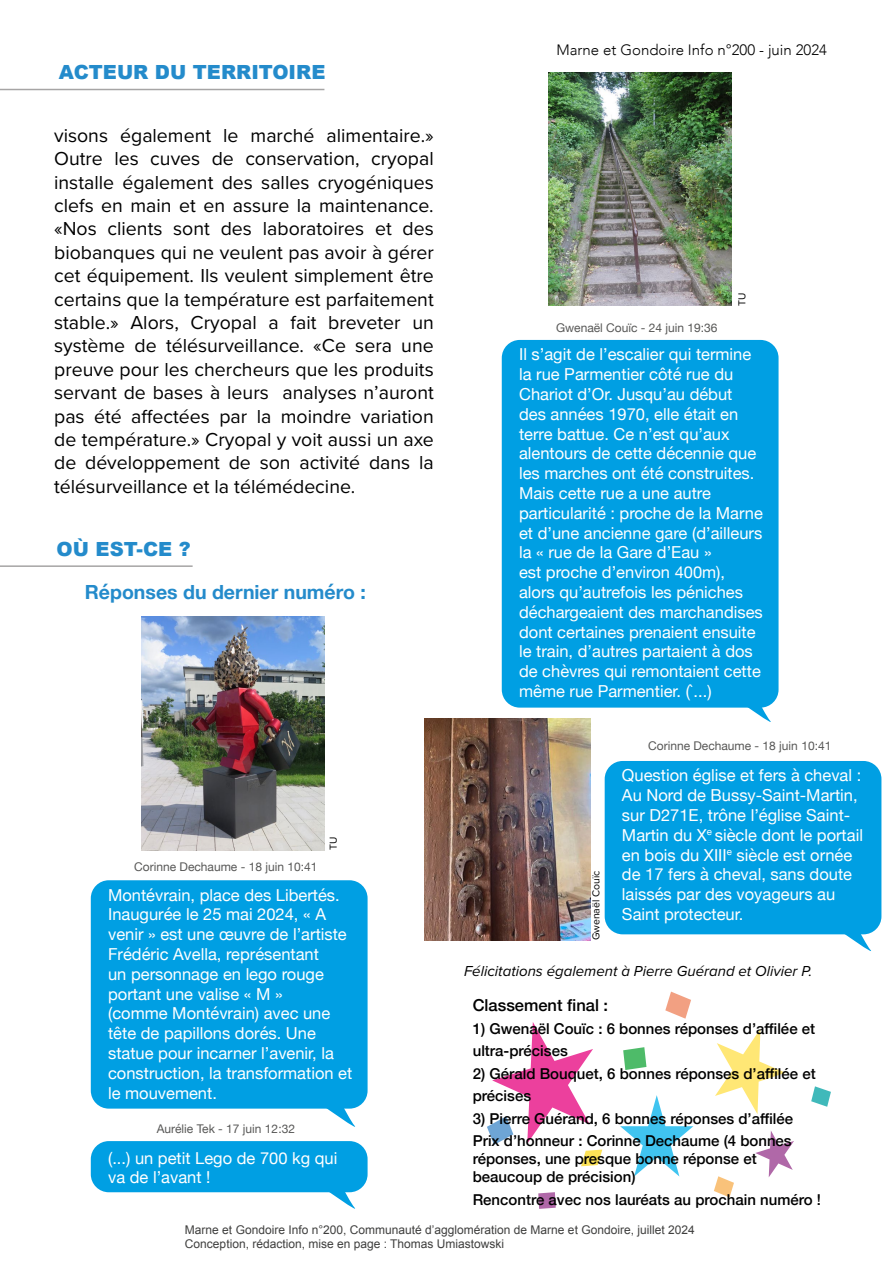
<style>
.page{position:relative;width:893px;height:1263px;background:#fff}
.page>*{position:absolute;margin:0;border:0;box-sizing:border-box;transform-origin:0 0}
.t1{font:19.5px/23.4px "Proxima Nova";color:#000;text-align:justify}
.t2{font:900 19.5px "Arial";color:#248bcb}
.t3{font:700 19.5px "Helvetica Neue";color:#248bcb}
.t4{font:16.5px/19.8px "Helvetica Neue";color:#fff}
.t5{font:500 16.5px "Helvetica Neue";color:#000}
.t6{font:500 15px/22.5px "Helvetica Neue";color:#000}
.t7{font:italic 15px "Proxima Nova";color:#000}
.t8{font:300 15px "Avenir";color:#000}
.t9{font:12px/14.4px "Arial";color:#3f3f3e}
.t10{font:12px "Helvetica Neue";color:#575756}
.t11{font:10.5px "Proxima Nova";color:#000}
</style>
<div class="page">
<svg style="left:620px;top:1095px;width:73px;height:81px"></svg>
<svg style="left:715px;top:1029px;width:71px;height:85px"></svg>
<svg style="left:755px;top:1131px;width:39px;height:46px"></svg>
<svg style="left:623px;top:1047px;width:23px;height:23px"></svg>
<svg style="left:665px;top:991px;width:26px;height:28px"></svg>
<svg style="left:714px;top:1176px;width:20px;height:21px"></svg>
<svg style="left:538px;top:1192px;width:18px;height:17px"></svg>
<svg style="left:487px;top:1022px;width:115px;height:144px"></svg>
<svg style="left:811px;top:1086px;width:20px;height:21px"></svg>
<hr style="left:0;top:89px;width:324px;height:1px;background:#a6a5a5">
<hr style="left:0;top:565px;width:193px;height:2px;background:#a6a5a5">
<img style="left:141px;top:616px;width:183px;height:234px">
<div style="left:91px;top:880px;width:277px;height:228px;background:#009fe3;border-radius:18px"></div>
<div style="left:91px;top:1141px;width:277px;height:51px;background:#009fe3;border-radius:18px"></div>
<svg style="left:324px;top:1106px;width:35px;height:21px"></svg>
<svg style="left:324px;top:1188px;width:37px;height:21px"></svg>
<img style="left:548px;top:72px;width:184px;height:234px">
<div style="left:502px;top:340px;width:276px;height:368px;background:#009fe3;border-radius:18px"></div>
<div style="left:605px;top:761px;width:276px;height:173px;background:#009fe3;border-radius:18px"></div>
<svg style="left:840px;top:931px;width:34px;height:20px"></svg>
<img style="left:425px;top:719px;width:165px;height:221px">
<svg style="left:740px;top:702px;width:34px;height:20px"></svg>
<p class="t2" style="left:59px;top:58px;width:268px">ACTEUR DU TERRITOIRE</p>
<p class="t1" style="left:54px;top:123px;width:381px">visons également le marché alimentaire.» Outre les cuves de conservation, cryopal installe également des salles cryogéniques clefs en main et en assure la maintenance. «Nos clients sont des laboratoires et des biobanques qui ne veulent pas avoir à gérer cet équipement. Ils veulent simplement être certains que la température est parfaitement stable.» Alors, Cryopal a fait breveter un système de télésurveillance. «Ce sera une preuve pour les chercheurs que les produits servant de bases à leurs analyses n’auront pas été affectées par la moindre variation de température.» Cryopal y voit aussi un axe de développement de son activité dans la télésurveillance et la télémédecine.</p>
<p class="t2" style="left:57px;top:534px;width:136px">OÙ EST-CE ?</p>
<p class="t3" style="left:85px;top:577px;width:282px">Réponses du dernier numéro :</p>
<p class="t11" style="left:325px;top:850px;width:15px;rotate:-90deg">TU</p>
<p class="t10" style="left:134px;top:858px;width:185px">Corinne Dechaume - 18 juin 10:41</p>
<p class="t4" style="left:108px;top:886px;width:246px">Montévrain, place des Libertés.<br>Inaugurée le 25 mai 2024, « A venir » est une œuvre de l’artiste<br>Frédéric Avella, représentant<br>un personnage en lego rouge portant une valise « M »<br>(comme Montévrain) avec une tête de papillons dorés. Une statue pour incarner l’avenir, la construction, la transformation et le mouvement.</p>
<p class="t10" style="left:157px;top:1120px;width:140px">Aurélie Tek - 17 juin 12:32</p>
<p class="t4" style="left:108px;top:1149px;width:231px">(...) un petit Lego de 700 kg qui va de l’avant !</p>
<p class="t8" style="left:556px;top:41px;width:272px">Marne et Gondoire Info n°200 - juin 2024</p>
<p class="t11" style="left:734px;top:306px;width:15px;rotate:-90deg">TU</p>
<p class="t10" style="left:556px;top:319px;width:163px">Gwenaël Couïc - 24 juin 19:36</p>
<p class="t4" style="left:519px;top:345px;width:245px">Il s’agit de l’escalier qui termine la rue Parmentier côté rue du<br>Chariot d’Or. Jusqu’au début des années 1970, elle était en terre battue. Ce n’est qu’aux alentours de cette décennie que les marches ont été construites.<br>Mais cette rue a une autre particularité : proche de la Marne et d’une ancienne gare (d’ailleurs la « rue de la Gare d’Eau »<br>est proche d’environ 400m), alors qu’autrefois les péniches déchargeaient des marchandises dont certaines prenaient ensuite le train, d’autres partaient à dos de chèvres qui remontaient cette même rue Parmentier. (`...)</p>
<p class="t11" style="left:588px;top:940px;width:71px;rotate:-90deg">Gwenaël Couïc</p>
<p class="t10" style="left:648px;top:737px;width:185px">Corinne Dechaume - 18 juin 10:41</p>
<p class="t4" style="left:622px;top:766px;width:243px">Question église et fers à cheval :<br>Au Nord de Bussy-Saint-Martin, sur D271E, trône l’église Saint-<br>Martin du X<sup>e</sup> siècle dont le portail en bois du XIII<sup>e</sup> siècle est ornée de 17 fers à cheval, sans doute laissés par des voyageurs au<br>Saint protecteur.</p>
<p class="t7" style="left:464px;top:960px;width:350px">Félicitations également à Pierre Guérand et Olivier P.</p>
<p class="t5" style="left:473px;top:992px;width:137px">Classement final :</p>
<p class="t6" style="left:473px;top:1016px;width:344px">1) Gwenaël Couïc : 6 bonnes réponses d’affilée et ultra-précises</p>
<p class="t6" style="left:473px;top:1061px;width:344px">2) Gérald Bouquet, 6 bonnes réponses d’affilée et précises</p>
<p class="t6" style="left:473px;top:1106px;width:322px">3) Pierre Guérand, 6 bonnes réponses d’affilée<br>Prix d’honneur : Corinne Dechaume (4 bonnes</p>
<p class="t6" style="left:473px;top:1148px;width:286px;line-height:18px">réponses, une presque bonne réponse et beaucoup de précision)</p>
<p class="t6" style="left:473px;top:1187px;width:350px">Rencontre avec nos lauréats au prochain numéro !</p>
<p class="t9" style="left:185px;top:1222px;width:511px">Marne et Gondoire Info n°200, Communauté d’agglomération de Marne et Gondoire, juillet 2024<br>Conception, rédaction, mise en page : Thomas Umiastowski</p>
</div>
